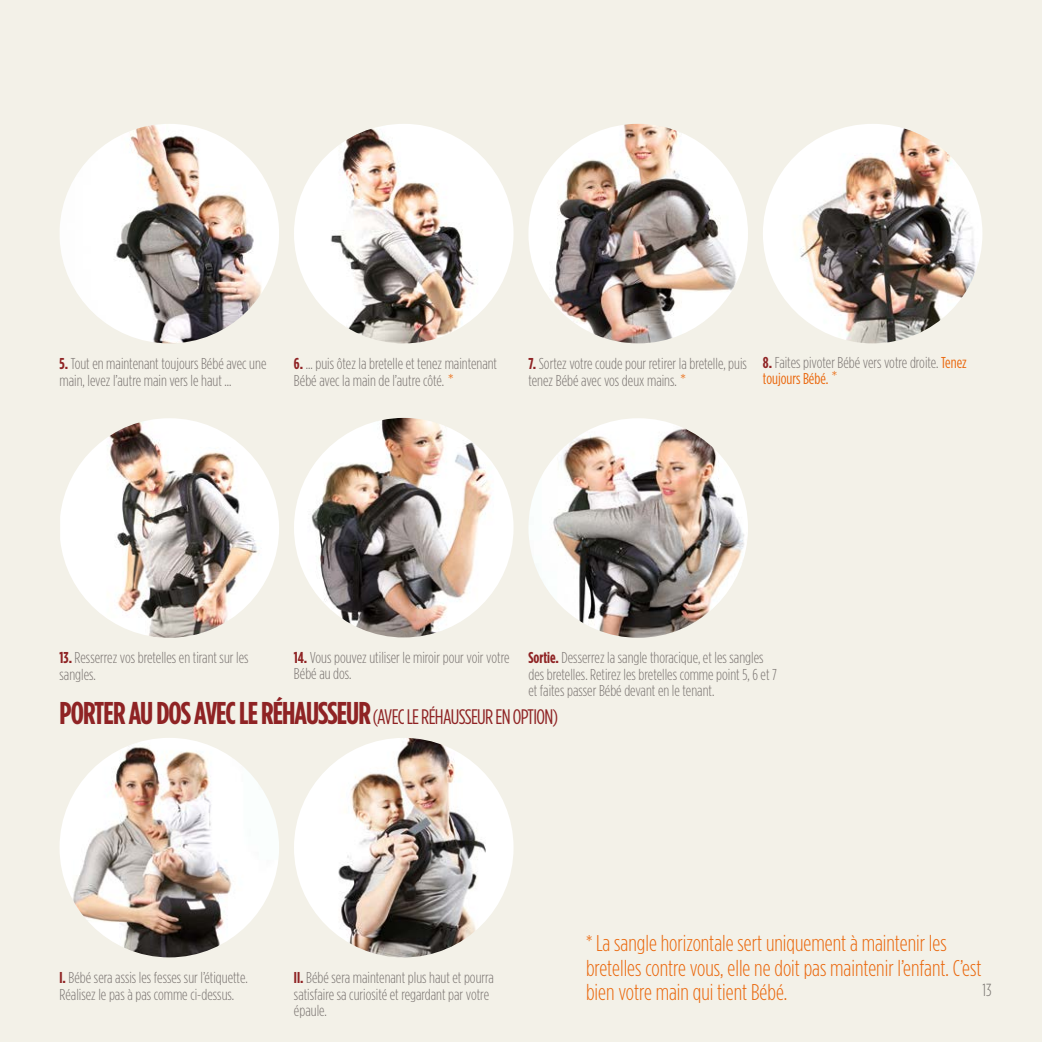
<style>
.page{position:relative;width:1042px;height:1042px;background:#f3f1e8}
.page>*{position:absolute;margin:0;border:0;box-sizing:border-box;transform-origin:0 0}
.t1{font:700 31.5px "Gotham Condensed";letter-spacing:-.03em;color:#8f2324}
.t2{font:300 22.75px/24.5px "Gotham Condensed";color:#ea670c}
.t3{font:300 17.5px "Gotham Condensed";color:#787470}
.t4{font:300 15.75px/16.6px "Gotham Condensed";color:#7a7471}
.t5{font:300 15.75px "Gotham";color:#ea670c}
.s1{font-weight:700;color:#8f2324}
.s2{font-family:"Gotham";color:#ea670c}
.s3{font-weight:400;color:#ea670c}
.s4{font-weight:400;font-size:21px}
</style>
<div class="page">
<img style="left:60px;top:738px;width:219px;height:219px;border-radius:110px">
<img style="left:294px;top:124px;width:219px;height:219px;border-radius:110px">
<img style="left:528px;top:124px;width:220px;height:219px;border-radius:110px">
<img style="left:60px;top:418px;width:219px;height:220px">
<img style="left:294px;top:418px;width:219px;height:219px;border-radius:110px">
<img style="left:528px;top:418px;width:220px;height:220px;border-radius:110px">
<img style="left:294px;top:738px;width:219px;height:219px;border-radius:110px">
<img style="left:60px;top:124px;width:219px;height:219px;border-radius:108px">
<img style="left:763px;top:124px;width:219px;height:219px;border-radius:110px">
<p class="t4" style="left:60px;top:355px;width:208px"><span class="s1">5.</span> Tout en maintenant toujours Bébé avec une main, levez l’autre main vers le haut ...</p>
<p class="t4" style="left:294px;top:355px;width:205px"><span class="s1">6.</span> ... puis ôtez la bretelle et tenez maintenant<br>Bébé avec la main de l’autre côté. <span class="s2">*</span></p>
<p class="t4" style="left:528px;top:355px;width:220px"><span class="s1">7.</span> Sortez votre coude pour retirer la bretelle, puis tenez Bébé avec vos deux mains. <span class="s2">*</span></p>
<p class="t4" style="left:763px;top:354px;width:205px"><span class="s1">8.</span> Faites pivoter Bébé vers votre droite. <span class="s3">Tenez toujours Bébé.</span></p>
<p class="t5" style="left:831px;top:367px;width:8px">*</p>
<p class="t4" style="left:60px;top:649px;width:191px"><span class="s1">13.</span> Resserrez vos bretelles en tirant sur les sangles.</p>
<p class="t4" style="left:294px;top:649px;width:217px"><span class="s1">14.</span> Vous pouvez utiliser le miroir pour voir votre<br>Bébé au dos.</p>
<p class="t4" style="left:528px;top:649px;width:250px"><span class="s1">Sortie.</span> Desserrez la sangle thoracique, et les sangles des bretelles. Retirez les bretelles comme point 5, 6 et 7 et faites passer Bébé devant en le tenant.</p>
<h1 class="t1" style="left:60px;top:695px;width:500px">PORTER AU DOS AVEC LE RÉHAUSSEUR <span class="s4">(AVEC LE RÉHAUSSEUR EN OPTION)</span></h1>
<p class="t4" style="left:60px;top:969px;width:190px"><span class="s1">I.</span> Bébé sera assis les fesses sur l’étiquette.<br>Réalisez le pas à pas comme ci-dessus.</p>
<p class="t4" style="left:294px;top:969px;width:201px"><span class="s1">II.</span> Bébé sera maintenant plus haut et pourra satisfaire sa curiosité et regardant par votre épaule.</p>
<h2 class="t2" style="left:586px;top:931px;width:397px">* La sangle horizontale sert uniquement à maintenir les bretelles contre vous, elle ne doit pas maintenir l’enfant. C’est bien votre main qui tient Bébé.</h2>
<p class="t3" style="left:982px;top:980px;width:11px">13</p>
</div>
